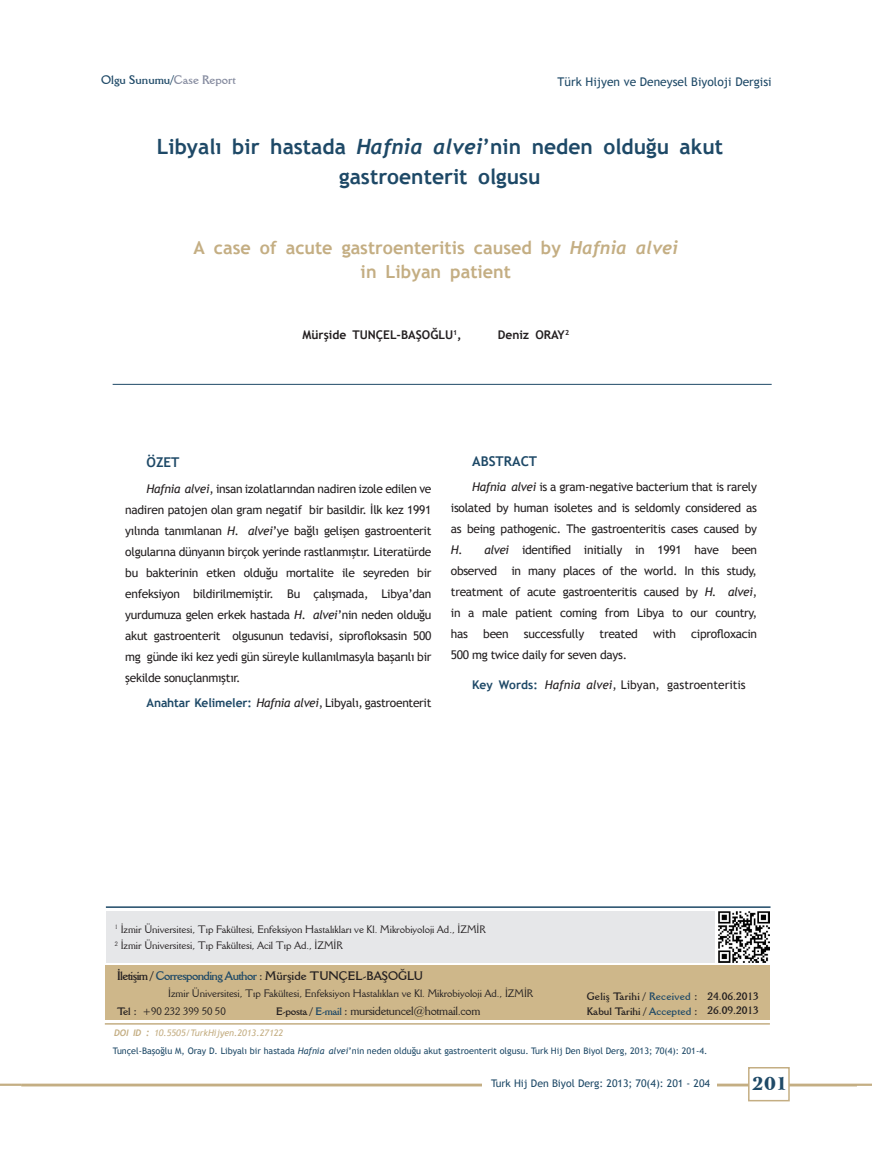
<style>
.page{position:relative;width:872px;height:1170px;background:#fff}
.page>*{position:absolute;margin:0;border:0;box-sizing:border-box;transform-origin:0 0}
.üst_başlık{font:700 21px "Trebuchet MS";color:#1e4967}
.üst_başlık-2{font:700 18px "Trebuchet MS";color:#c4ae83}
.metin{font:900 18px "Arrus BT";color:#1e4967}
.metin-2{font:700 13.5px "Trebuchet MS";color:#1e4967}
.metin-3{font:12px/21px "Trebuchet MS";letter-spacing:-.025em;color:#231f20;text-align:justify}
.yazarlar{font:700 12px "Della Robbia BT";letter-spacing:-.05em;color:#231f20}
.metin-4{font:12px "Trebuchet MS";color:#231f20}
.yazarlar-2{font:12px "Della Robbia BT";letter-spacing:-.025em;color:#231f20}
.metin-5{font:12px "Trebuchet MS";color:#1e4967}
.metin-6{font:700 12px "Trebuchet MS";color:#231f20}
.metin-7{font:700 12px "Della Robbia BT";color:#1e4967}
.yazarlar-3{font:10.5px "Della Robbia BT";color:#231f20}
.yazarlar-4{font:700 10.5px "Della Robbia BT";letter-spacing:.01em;color:#231f20}
.metin-8{font:10.5px "Trebuchet MS";color:#1e4967}
.yazarlar-5{font:700 10.5px "Della Robbia BT";letter-spacing:.03em;color:#231f20}
.metin-9{font:9px "Trebuchet MS";color:#1e4967}
.metin-10{font:italic 9px "Trebuchet MS";color:#c4ae83}
.s1{color:#858b9f}
.s2{font-family:"Trebuchet";font-style:italic}
.s3{font-style:italic}
.s4{font-weight:700;color:#1e4967}
.s5{color:#1e4967}
.s6{font-weight:700}
.s7{font-weight:700;font-size:12px}
.s8{font-weight:700;font-size:10.5px}
.s9{font-weight:700;font-size:10.5px;color:#1e4967}
.s10{font-size:12px}
.s11{font-family:"Trebuchet";font-weight:700}
.s12{font-family:"Trebuchet";font-weight:700;font-size:10.5px}
</style>
<div class="page">
<hr style="left:21px;top:1083px;width:851px;height:2px;background:#c4ae83">
<hr style="left:0;top:1083px;width:21px;height:2px;background:#c4ae83">
<hr style="left:21px;top:1084px;width:836px;height:2px;background:#c4ae83">
<div style="left:482px;top:1074px;width:234px;height:20px;background:#fff"></div>
<div style="left:748px;top:1066px;width:41px;height:35px;background:#fff;border:2px solid #c4ae83"></div>
<div style="left:106px;top:910px;width:608px;height:51px;background:#e6e7e9"></div>
<hr style="left:105px;top:1023px;width:665px;height:1px;background:#c4ae83">
<hr style="left:106px;top:906px;width:664px;height:1px;background:#1e4967">
<div style="left:105px;top:965px;width:665px;height:55px;background:#ceb78a"></div>
<hr style="left:113px;top:384px;width:658px;height:1px;background:#1e4967">
<img style="left:718px;top:911px;width:51px;height:50px">
<p class="metin-7" style="left:101px;top:73px;width:136px">Olgu Sunumu/<span class="s1">Case Report</span></p>
<p class="metin-5" style="left:557px;top:75px;width:215px">Türk Hijyen ve Deneysel Biyoloji Dergisi</p>
<p class="üst_başlık" style="left:157px;top:134px;width:568px">Libyalı bir hastada <span class="s2">Hafnia alvei</span>’nin neden olduğu akut</p>
<p class="üst_başlık" style="left:339px;top:164px;width:203px">gastroenterit olgusu</p>
<p class="üst_başlık-2" style="left:193px;top:236px;width:486px">A case of acute gastroenteritis caused by <span class="s2">Hafnia alvei</span></p>
<p class="üst_başlık-2" style="left:361px;top:260px;width:152px">in Libyan patient</p>
<p class="metin-6" style="left:302px;top:327px;width:161px">Mürşide TUNÇEL-BAŞOĞLU<sup>1</sup>,</p>
<p class="metin-6" style="left:498px;top:327px;width:73px">Deniz ORAY<sup>2</sup></p>
<p class="metin-2" style="left:147px;top:454px;width:34px">ÖZET</p>
<p class="metin-3" style="left:125px;top:478px;width:308px;text-indent:21px"><span class="s3">Hafnia alvei</span>, insan izolatlarından nadiren izole edilen ve nadiren patojen olan gram negatif bir basildir. İlk kez 1991 yılında tanımlanan <span class="s3">H. alvei</span>’ye bağlı gelişen gastroenterit olgularına dünyanın birçok yerinde rastlanmıştır. Literatürde bu bakterinin etken olduğu mortalite ile seyreden bir enfeksiyon bildirilmemiştir. Bu çalışmada, Libya’dan yurdumuza gelen erkek hastada <span class="s3">H. alvei</span>’nin neden olduğu akut gastroenterit olgusunun tedavisi, siprofloksasin 500 mg günde iki kez yedi gün süreyle kullanılmasyla başarılı bir şekilde sonuçlanmıştır.</p>
<p class="metin-3" style="left:147px;top:692px;width:286px"><span class="s4">Anahtar Kelimeler:</span> <span class="s3">Hafnia alvei</span>, Libyalı, gastroenterit</p>
<p class="metin-2" style="left:472px;top:452px;width:67px">ABSTRACT</p>
<p class="metin-3" style="left:451px;top:476px;width:308px;text-indent:21px"><span class="s3">Hafnia alvei</span> is a gram-negative bacterium that is rarely isolated by human isoletes and is seldomly considered as as being pathogenic. The gastroenteritis cases caused by <span class="s3">H. alvei</span> identified initially in 1991 have been observed in many places of the world. In this study, treatment of acute gastroenteritis caused by <span class="s3">H. alvei</span>, in a male patient coming from Libya to our country, has</p>
<p class="metin-3" style="left:483px;top:623px;width:27px">been</p>
<p class="metin-3" style="left:524px;top:623px;width:62px">successfully</p>
<p class="metin-3" style="left:599px;top:623px;width:40px">treated</p>
<p class="metin-3" style="left:653px;top:623px;width:24px">with</p>
<p class="metin-3" style="left:691px;top:623px;width:67px">ciprofloxacin</p>
<p class="metin-3" style="left:451px;top:644px;width:178px">500 mg twice daily for seven days.</p>
<p class="metin-4" style="left:472px;top:677px;width:275px"><span class="s4">Key Words:</span> <span class="s3">Hafnia alvei</span>, Libyan, gastroenteritis</p>
<p class="yazarlar-3" style="left:115px;top:922px;width:372px"><sup>1</sup> İzmir Üniversitesi, Tıp Fakültesi, Enfeksiyon Hastalıkları ve Kl. Mikrobiyoloji Ad., İZMİR</p>
<p class="yazarlar-3" style="left:115px;top:938px;width:229px"><sup>2</sup> İzmir Üniversitesi, Tıp Fakültesi, Acil Tıp Ad., İZMİR</p>
<p class="yazarlar" style="left:117px;top:968px;width:307px">İletişim / <span class="s5">Corresponding Author</span> : Mürşide TUNÇEL-BAŞOĞLU</p>
<p class="yazarlar-3" style="left:168px;top:986px;width:366px">İzmir Üniversitesi, Tıp Fakültesi, Enfeksiyon Hastalıkları ve Kl. Mikrobiyoloji Ad., İZMİR</p>
<p class="yazarlar-3" style="left:117px;top:1005px;width:110px"><span class="s6">Tel</span> <span class="s7">:</span> +90 232 399 50 50</p>
<p class="yazarlar-2" style="left:276px;top:1003px;width:206px"><span class="s8">E-posta /</span> <span class="s9">E-mail</span> <span class="s6">:</span> mursidetuncel@hotmail.com</p>
<p class="yazarlar-5" style="left:586px;top:990px;width:112px">Geliş Tarihi / <span class="s5">Received</span> <span class="s10">:</span></p>
<p class="yazarlar-4" style="left:586px;top:1004px;width:112px">Kabul Tarihi / <span class="s5">Accepted</span> <span class="s10">:</span></p>
<p class="yazarlar-4" style="left:707px;top:989px;width:53px">24.06.2013</p>
<p class="yazarlar-4" style="left:707px;top:1004px;width:53px">26.09.2013</p>
<p class="metin-10" style="left:114px;top:1027px;width:171px"><span class="s11">DOI ID</span> <span class="s12">:</span> 10.5505/TurkHijyen.2013.27122</p>
<p class="metin-9" style="left:113px;top:1045px;width:596px">Tunçel-Başoğlu M, Oray D. Libyalı bir hastada <span class="s3">Hafnia alvei</span>’nin neden olduğu akut gastroenterit olgusu. Turk Hij Den Biyol Derg, 2013; 70(4): 201-4.</p>
<p class="metin-8" style="left:491px;top:1077px;width:220px">Turk Hij Den Biyol Derg: 2013; 70(4): 201 - 204</p>
<p class="metin" style="left:752px;top:1071px;width:37px">201</p>
</div>
